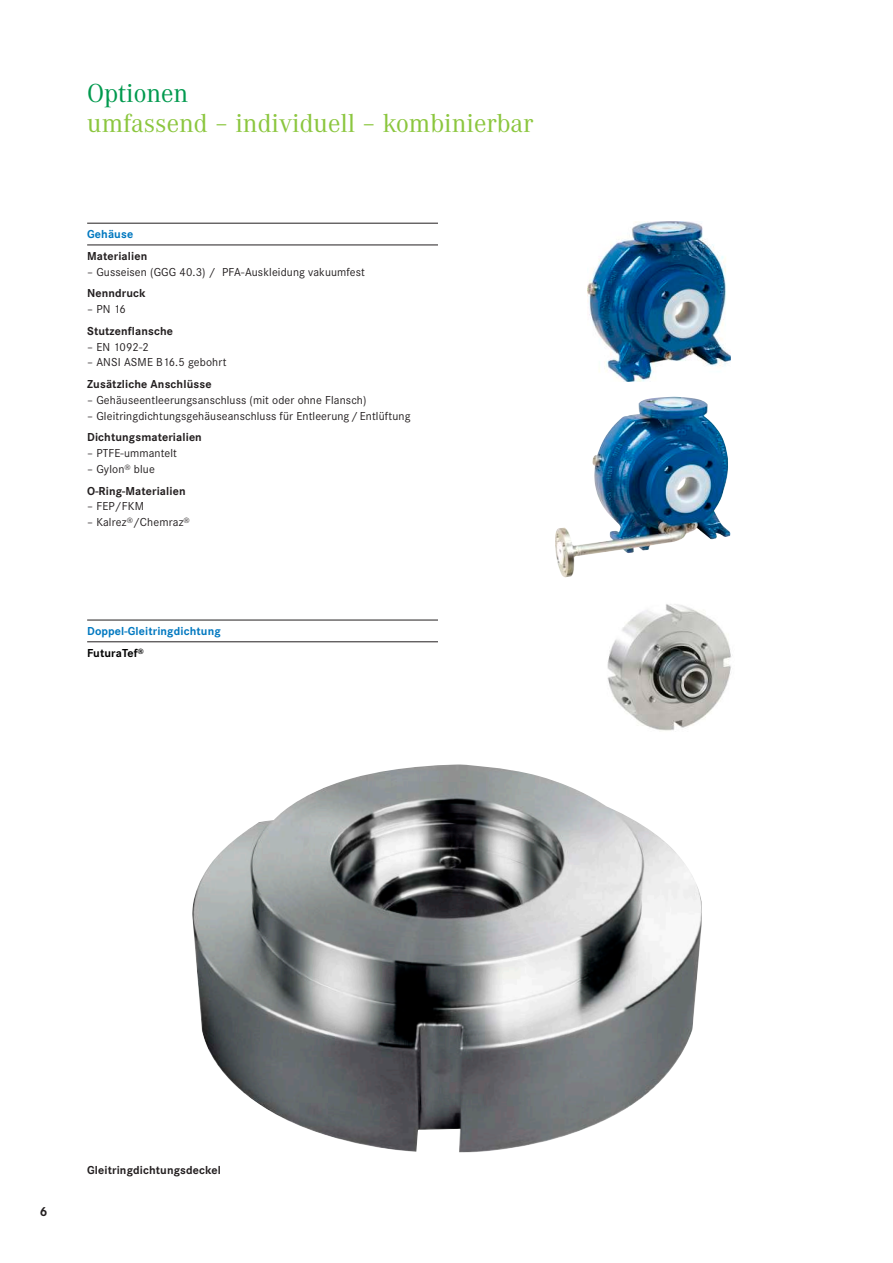
<style>
.page{position:relative;width:893px;height:1263px;background:#fff}
.page>*{position:absolute;margin:0;border:0;box-sizing:border-box;transform-origin:0 0}
.t1{font:27px "Corporate A";color:#8bc63e}
.t2{font:27px "Corporate A";color:#00994e}
.t3{font:700 13.5px "Corporate S";color:#231f20}
.t4{font:12px "Corporate S";letter-spacing:.01em;color:#231f20}
.t5{font:700 12px/21.8px "Corporate S";letter-spacing:.01em;color:#231f20}
.t6{font:700 12px/21.8px "Corporate S";letter-spacing:.01em;color:#0078c0}
.s1{font-weight:400}
.s2{color:#000}
</style>
<div class="page">
<img style="left:607px;top:604px;width:124px;height:127px">
<img style="left:588px;top:222px;width:142px;height:159px">
<img style="left:555px;top:397px;width:175px;height:181px">
<img style="left:192px;top:764px;width:510px;height:388px">
<hr style="left:87px;top:245px;width:351px;height:1px;background:#231f20">
<hr style="left:87px;top:620px;width:351px;height:1px;background:#231f20">
<hr style="left:87px;top:641px;width:351px;height:1px;background:#231f20">
<hr style="left:87px;top:223px;width:351px;height:1px;background:#231f20">
<h1 class="t2" style="left:87px;top:78px;width:103px">Optionen</h1>
<h1 class="t1" style="left:87px;top:108px;width:448px">umfassend – individuell – kombinierbar</h1>
<p class="t6" style="left:87px;top:223px;width:48px">Gehäuse</p>
<p class="t5" style="left:87px;top:245px;width:62px">Materialien</p>
<p class="t4" style="left:87px;top:265px;width:279px">– Gusseisen (GGG 40.3) / PFA-Auskleidung vakuumfest</p>
<p class="t5" style="left:87px;top:283px;width:60px">Nenndruck</p>
<p class="t4" style="left:87px;top:302px;width:40px">– PN 16</p>
<p class="t5" style="left:87px;top:320px;width:87px">Stutzenflansche</p>
<p class="t4" style="left:87px;top:340px;width:63px">– EN 1092-2</p>
<p class="t4" style="left:87px;top:356px;width:141px">– ANSI ASME B16.5 gebohrt</p>
<p class="t5" style="left:87px;top:373px;width:126px">Zusätzliche Anschlüsse</p>
<p class="t4" style="left:87px;top:393px;width:281px">– Gehäuseentleerungsanschluss (mit oder ohne Flansch)</p>
<p class="t4" style="left:87px;top:409px;width:325px">– Gleitringdichtungsgehäuseanschluss für Entleerung / Entlüftung</p>
<p class="t5" style="left:87px;top:427px;width:116px">Dichtungsmaterialien</p>
<p class="t4" style="left:87px;top:446px;width:91px">– PTFE-ummantelt</p>
<p class="t5" style="left:87px;top:458px;width:100px"><span class="s1">– Gylon</span><sup>®</sup> <span class="s1">blue<br></span>O-Ring-Materialien</p>
<p class="t4" style="left:87px;top:500px;width:58px">– FEP/FKM</p>
<p class="t4" style="left:87px;top:515px;width:104px">– Kalrez<sup>®</sup>/Chemraz<sup>®</sup></p>
<p class="t6" style="left:87px;top:620px;width:135px">Doppel-Gleitringdichtung<br><span class="s2">FuturaTef</span><sup>®</sup></p>
<p class="t3" style="left:40px;top:1204px;width:9px">6</p>
<p class="t5" style="left:87px;top:1159px;width:135px">Gleitringdichtungsdeckel</p>
</div>
